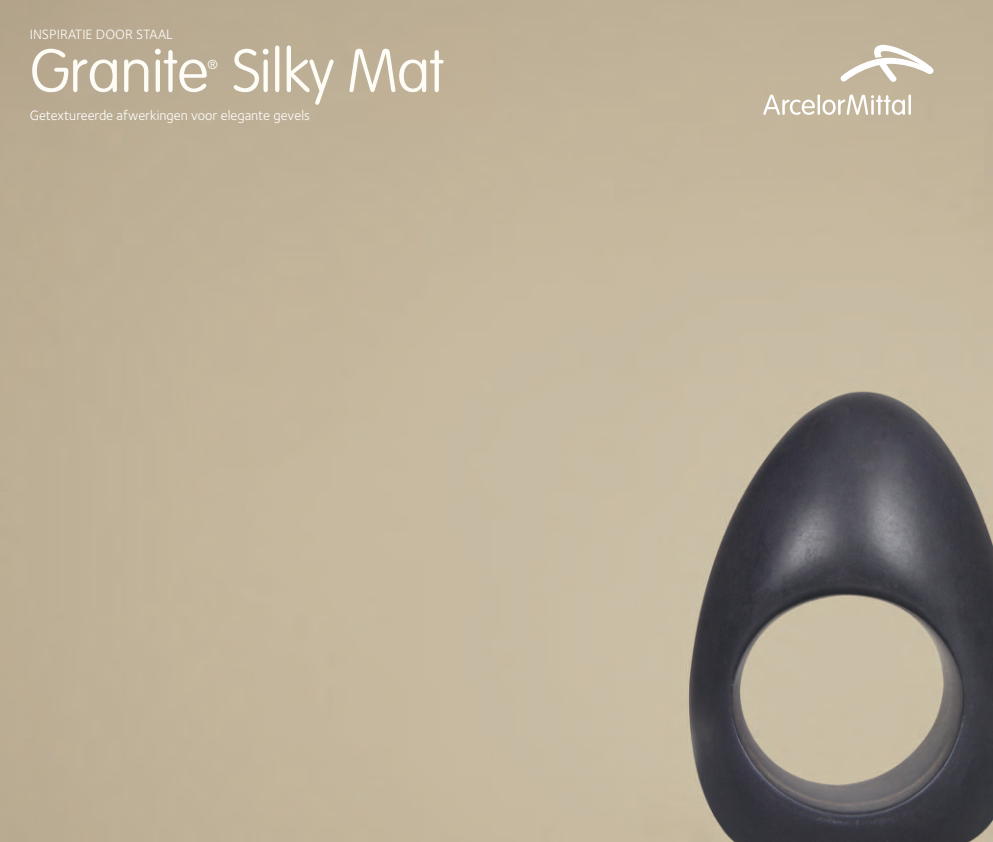
<style>
.page{position:relative;width:993px;height:842px;background:#fff}
.page>*{position:absolute;margin:0;border:0;box-sizing:border-box;transform-origin:0 0}
.t1{font:100 60px "VAG Rounded Std";letter-spacing:-.01em;color:#fefcf6}
.t2{font:14px "Foundry Sterling";color:#fff}
.t3{font:14px "Foundry Sterling";color:#fefcf6}
.t4{font:100 13px "VAG Rounded Std";color:#fefcf6}
</style>
<div class="page">
<img style="left:0;top:0;width:992px;height:842px">
<svg style="left:840px;top:45px;width:93px;height:37px"></svg>
<hr style="left:817px;top:95px;width:2px;height:20px;background:#fff">
<svg style="left:763px;top:95px;width:51px;height:20px"></svg>
<hr style="left:908px;top:95px;width:2px;height:20px;background:#fff">
<svg style="left:822px;top:95px;width:82px;height:20px"></svg>
<p class="t3" style="left:30px;top:30px;width:144px">INSPIRATIE DOOR STAAL</p>
<h1 class="t1" style="left:30px;top:45px;width:415px">Granite Silky Mat</h1>
<p class="t4" style="left:207px;top:59px;width:12px">®</p>
<p class="t2" style="left:30px;top:111px;width:282px">Getextureerde afwerkingen voor elegante gevels</p>
</div>
